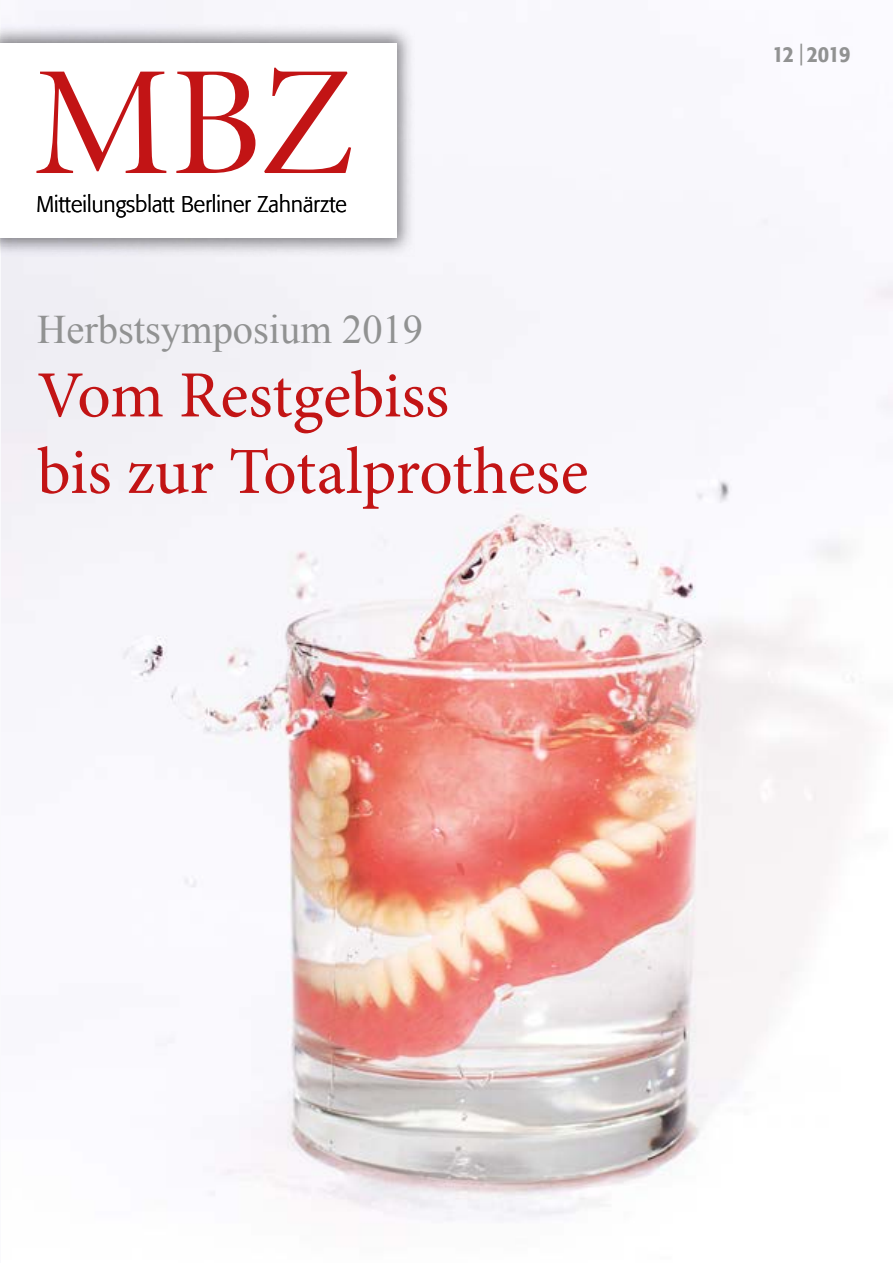
<style>
.page{position:relative;width:893px;height:1263px;background:#fff}
.page>*{position:absolute;margin:0;border:0;box-sizing:border-box;transform-origin:0 0}
.t1{font:156px "Minion Display";color:#c21415}
.t2{font:66px/76.5px "Minion Pro";letter-spacing:-.005em;color:#c21415}
.t3{font:40.5px "Times New Roman";color:#919292}
.t4{font:300 22.5px "Formata";letter-spacing:.005em;color:#000}
.t5{font:500 21.75px "Formata";letter-spacing:-.04em;color:#919292;scale:.9 1}
.s1{font-weight:400}
</style>
<div class="page">
<img style="left:1px;top:0;width:892px;height:1221px">
<hr style="left:0;top:0;width:1px;height:1263px;background:#f9f9fc">
<img style="left:0;top:24px;width:414px;height:233px">
<div style="left:0;top:43px;width:396px;height:195px;background:#fff"></div>
<h1 class="t1" style="left:34px;top:48px;width:321px">MBZ</h1>
<p class="t4" style="left:36px;top:191px;width:312px">Mitteilungsblatt Berliner Zahnärzte</p>
<h3 class="t3" style="left:37px;top:302px;width:387px">Herbstsymposium 2019</h3>
<h2 class="t2" style="left:37px;top:357px;width:553px">Vom Restgebiss<br>bis zur Totalprothese</h2>
<p class="t5" style="left:772px;top:41px;width:88px">12 <span class="s1">|</span> 2019</p>
</div>
